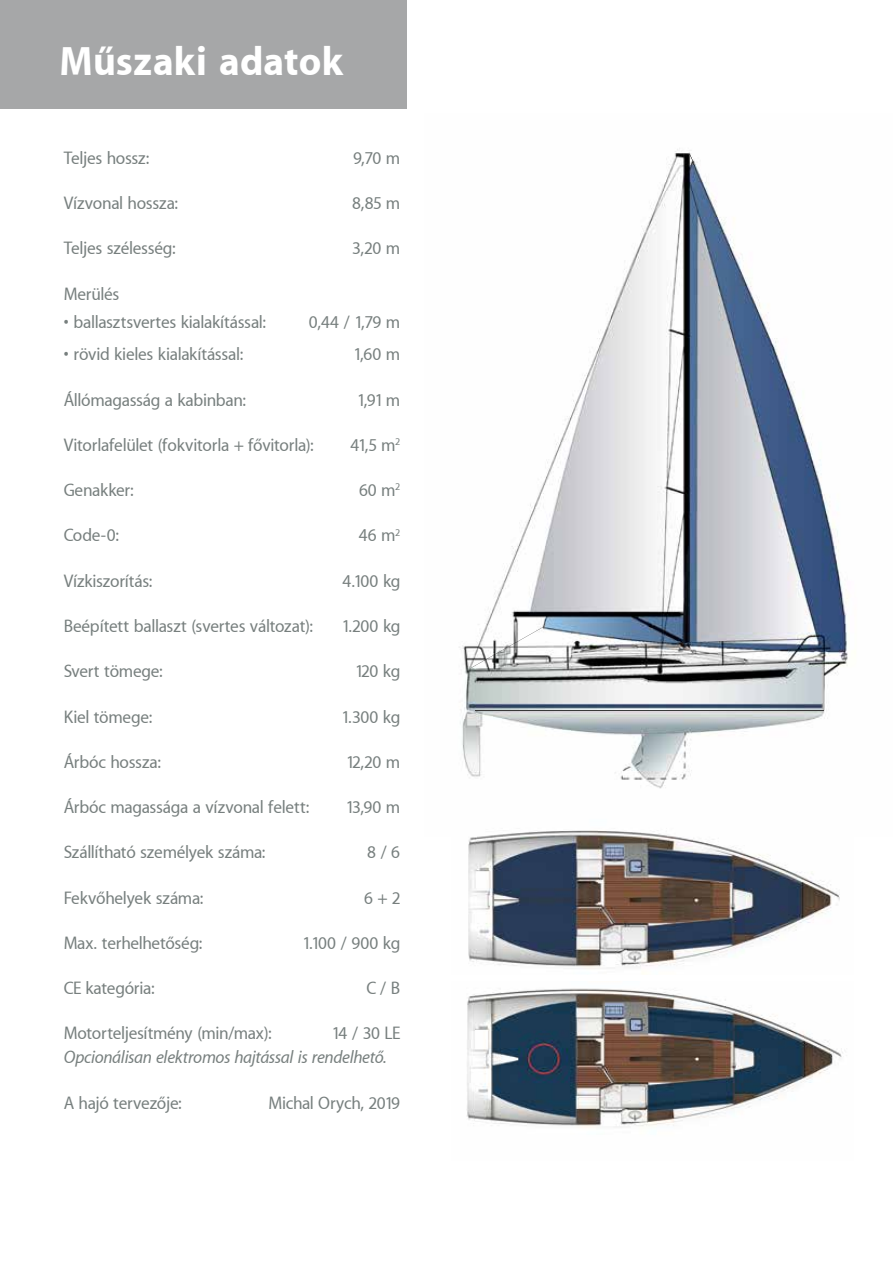
<style>
.page{position:relative;width:893px;height:1263px;background:#fff}
.page>*{position:absolute;margin:0;border:0;box-sizing:border-box;transform-origin:0 0}
.t1{font:700 40.5px "Myriad PFL";letter-spacing:.015em;color:#fff}
.t2{font:18px "Myriad PFL";letter-spacing:.01em;color:#777f7e;scale:.96 1}
.t3{font:italic 18px "Myriad PFL";letter-spacing:-.005em;color:#777f7e;scale:.96 1}
</style>
<div class="page">
<img style="left:459px;top:148px;width:389px;height:641px">
<img style="left:471px;top:627px;width:73px;height:41px">
<svg style="left:689px;top:154px;width:5px;height:8px"></svg>
<img style="left:475px;top:710px;width:348px;height:1px">
<div style="left:0;top:0;width:406px;height:108px;background:#a6a7a8"></div>
<img style="left:468px;top:830px;width:372px;height:144px">
<img style="left:466px;top:988px;width:377px;height:140px">
<h1 class="t1" style="left:60px;top:38px;width:285px">Műszaki adatok</h1>
<p class="t2" style="left:64px;top:148px;width:90px">Teljes hossz:</p>
<p class="t2" style="left:353px;top:148px;width:50px">9,70 m</p>
<p class="t2" style="left:64px;top:193px;width:120px">Vízvonal hossza:</p>
<p class="t2" style="left:352px;top:193px;width:51px">8,85 m</p>
<p class="t2" style="left:64px;top:238px;width:118px">Teljes szélesség:</p>
<p class="t2" style="left:352px;top:238px;width:51px">3,20 m</p>
<p class="t2" style="left:64px;top:283px;width:59px">Merülés</p>
<p class="t2" style="left:64px;top:312px;width:212px">• ballasztsvertes kialakítással:</p>
<p class="t2" style="left:309px;top:312px;width:96px">0,44 / 1,79 m</p>
<p class="t2" style="left:64px;top:344px;width:188px">• rövid kieles kialakítással:</p>
<p class="t2" style="left:354px;top:344px;width:50px">1,60 m</p>
<p class="t2" style="left:64px;top:390px;width:191px">Állómagasság a kabinban:</p>
<p class="t2" style="left:357px;top:390px;width:46px">1,91 m</p>
<p class="t2" style="left:64px;top:435px;width:261px">Vitorlafelület (fokvitorla + fővitorla):</p>
<p class="t2" style="left:351px;top:435px;width:53px">41,5 m<sup>2</sup></p>
<p class="t2" style="left:64px;top:480px;width:74px">Genakker:</p>
<p class="t2" style="left:359px;top:480px;width:44px">60 m<sup>2</sup></p>
<p class="t2" style="left:64px;top:525px;width:59px">Code-0:</p>
<p class="t2" style="left:359px;top:525px;width:44px">46 m<sup>2</sup></p>
<p class="t2" style="left:64px;top:571px;width:94px">Vízkiszorítás:</p>
<p class="t2" style="left:343px;top:571px;width:61px">4.100 kg</p>
<p class="t2" style="left:64px;top:616px;width:261px">Beépített ballaszt (svertes változat):</p>
<p class="t2" style="left:342px;top:616px;width:62px">1.200 kg</p>
<p class="t2" style="left:64px;top:661px;width:104px">Svert tömege:</p>
<p class="t2" style="left:355px;top:661px;width:48px">120 kg</p>
<p class="t2" style="left:64px;top:706px;width:94px">Kiel tömege:</p>
<p class="t2" style="left:341px;top:706px;width:62px">1.300 kg</p>
<p class="t2" style="left:64px;top:752px;width:103px">Árbóc hossza:</p>
<p class="t2" style="left:346px;top:752px;width:57px">12,20 m</p>
<p class="t2" style="left:64px;top:797px;width:257px">Árbóc magassága a vízvonal felett:</p>
<p class="t2" style="left:346px;top:797px;width:58px">13,90 m</p>
<p class="t2" style="left:64px;top:842px;width:211px">Szállítható személyek száma:</p>
<p class="t2" style="left:367px;top:842px;width:36px">8 / 6</p>
<p class="t2" style="left:64px;top:887px;width:147px">Fekvőhelyek száma:</p>
<p class="t2" style="left:364px;top:887px;width:39px">6 + 2</p>
<p class="t2" style="left:64px;top:933px;width:146px">Max. terhelhetőség:</p>
<p class="t2" style="left:303px;top:933px;width:103px">1.100 / 900 kg</p>
<p class="t2" style="left:64px;top:978px;width:96px">CE kategória:</p>
<p class="t2" style="left:366px;top:978px;width:36px">C / B</p>
<p class="t2" style="left:64px;top:1023px;width:218px">Motorteljesítmény (min/max):</p>
<p class="t2" style="left:332px;top:1023px;width:72px">14 / 30 LE</p>
<p class="t3" style="left:64px;top:1047px;width:338px">Opcionálisan elektromos hajtással is rendelhető.</p>
<p class="t2" style="left:64px;top:1092px;width:124px">A hajó tervezője:</p>
<p class="t2" style="left:268px;top:1092px;width:138px">Michal Orych, 2019</p>
</div>
